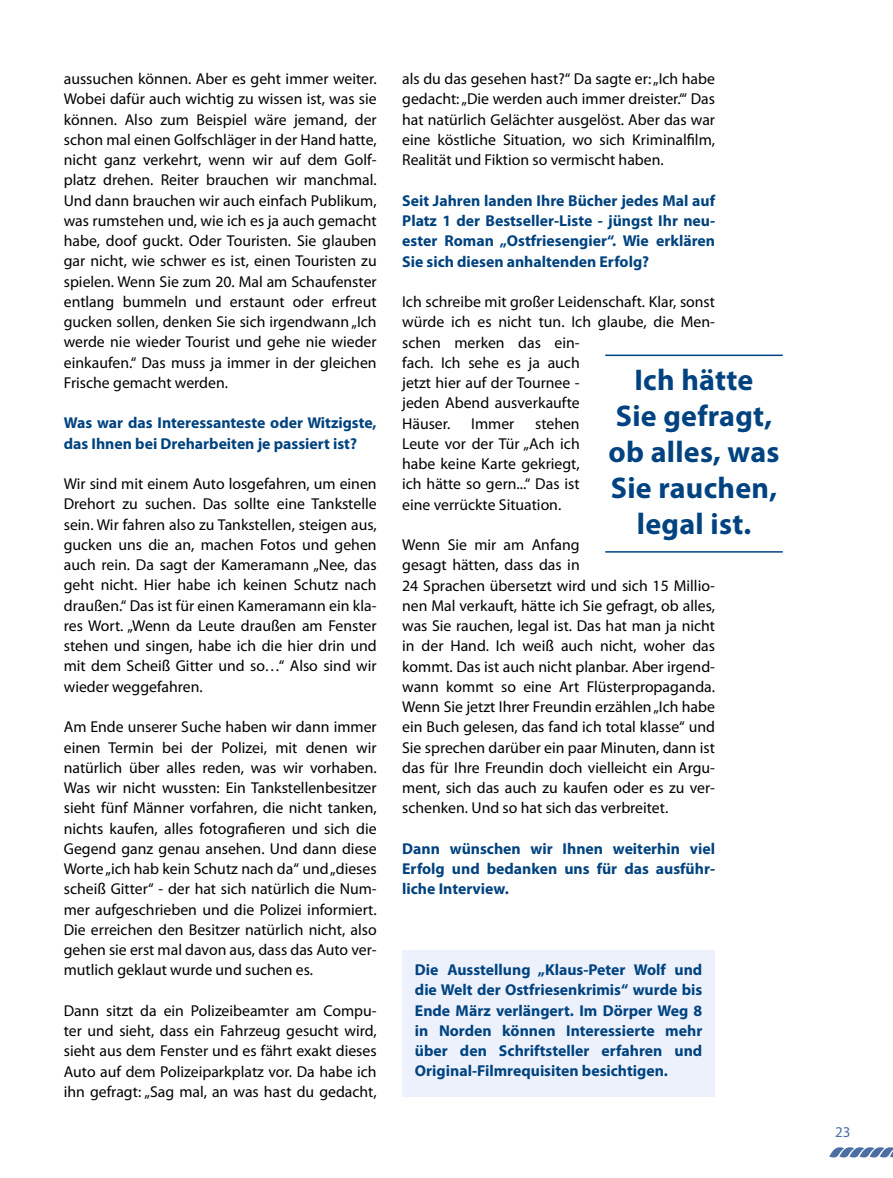
<style>
.page{position:relative;width:893px;height:1178px;background:#fff}
.page>*{position:absolute;margin:0;border:0;box-sizing:border-box;transform-origin:0 0}
.t1{font:700 30px/36px "Myriad Pro";letter-spacing:.01em;color:#004380;text-align:center}
.t2{font:15.75px/20.2px "Myriad Pro";color:#000;text-align:justify}
.t3{font:700 15.75px/20.2px "Myriad Pro";color:#004380;text-align:justify}
.t4{font:15px "Myriad Pro";color:#4c6ea3}
</style>
<div class="page">
<svg style="left:829px;top:1147px;width:64px;height:11px"></svg>
<div style="left:402px;top:950px;width:313px;height:147px;background:#ecf1fb"></div>
<hr style="left:605px;top:355px;width:178px;height:1px;background:#004380">
<hr style="left:605px;top:551px;width:178px;height:2px;background:#004380">
<p class="t2" style="left:64px;top:68px;width:314px">aussuchen können. Aber es geht immer weiter.<br>Wobei dafür auch wichtig zu wissen ist, was sie können. Also zum Beispiel wäre jemand, der schon mal einen Golfschläger in der Hand hatte, nicht ganz verkehrt, wenn wir auf dem Golf&shy;platz drehen. Reiter brauchen wir manchmal.<br>Und dann brauchen wir auch einfach Publikum, was rumstehen und, wie ich es ja auch gemacht habe, doof guckt. Oder Touristen. Sie glauben gar nicht, wie schwer es ist, einen Touristen zu spielen. Wenn Sie zum 20. Mal am Schaufenster entlang bummeln und erstaunt oder erfreut gucken sollen, denken Sie sich irgendwann „Ich werde nie wieder Tourist und gehe nie wieder einkaufen.“ Das muss ja immer in der gleichen Frische gemacht werden.</p>
<p class="t3" style="left:64px;top:412px;width:314px">Was war das Interessanteste oder Witzigste, das Ihnen bei Dreharbeiten je passiert ist?</p>
<p class="t2" style="left:64px;top:473px;width:314px">Wir sind mit einem Auto losgefahren, um einen Drehort zu suchen. Das sollte eine Tankstelle sein. Wir fahren also zu Tankstellen, steigen aus, gucken uns die an, machen Fotos und gehen auch rein. Da sagt der Kameramann „Nee, das geht nicht. Hier habe ich keinen Schutz nach draußen.“ Das ist für einen Kameramann ein kla&shy;res Wort. „Wenn da Leute draußen am Fenster stehen und singen, habe ich die hier drin und mit dem Scheiß Gitter und so…“ Also sind wir wieder weggefahren.</p>
<p class="t2" style="left:64px;top:716px;width:314px">Am Ende unserer Suche haben wir dann immer einen Termin bei der Polizei, mit denen wir natürlich über alles reden, was wir vorhaben.<br>Was wir nicht wussten: Ein Tankstellenbesitzer sieht fünf Männer vorfahren, die nicht tanken, nichts kaufen, alles fotografieren und sich die Gegend ganz genau ansehen. Und dann diese Worte „ich hab kein Schutz nach da“ und „dieses scheiß Gitter“ - der hat sich natürlich die Num&shy;mer aufgeschrieben und die Polizei informiert.<br>Die erreichen den Besitzer natürlich nicht, also gehen sie erst mal davon aus, dass das Auto ver&shy;mutlich geklaut wurde und suchen es.</p>
<p class="t2" style="left:64px;top:1000px;width:314px">Dann sitzt da ein Polizeibeamter am Compu&shy;ter und sieht, dass ein Fahrzeug gesucht wird, sieht aus dem Fenster und es fährt exakt dieses Auto auf dem Polizeiparkplatz vor. Da habe ich ihn gefragt: „Sag mal, an was hast du gedacht,</p>
<p class="t2" style="left:402px;top:69px;width:314px">als du das gesehen hast?“ Da sagte er: „Ich habe gedacht: „Die werden auch immer dreister.‘“ Das hat natürlich Gelächter ausgelöst. Aber das war eine köstliche Situation, wo sich Kriminalfilm, Realität und Fiktion so vermischt haben.</p>
<p class="t3" style="left:402px;top:190px;width:314px">Seit Jahren landen Ihre Bücher jedes Mal auf Platz 1 der Bestseller-Liste - jüngst Ihr neu&shy;ester Roman „Ostfriesengier“. Wie erklären Sie sich diesen anhaltenden Erfolg?</p>
<p class="t2" style="left:402px;top:291px;width:314px;text-align:left">Ich schreibe mit großer Leidenschaft. Klar, sonst würde ich es nicht tun. Ich glaube, die Men&shy;schen merken das ein-<br>fach. Ich sehe es ja auch<br>jetzt hier auf der Tournee -<br>jeden Abend ausverkaufte<br>Häuser.</p>
<h1 class="t1" style="left:608px;top:361px;width:173px">Ich hätte<br>Sie gefragt, ob alles, was<br>Sie rauchen, legal ist.</h1>
<p class="t2" style="left:402px;top:413px;width:179px;text-indent:133px">stehen Leute vor der Tür „Ach ich habe keine Karte gekriegt, ich hätte so gern...“ Das ist eine verrückte Situation.</p>
<p class="t2" style="left:402px;top:534px;width:314px;text-align:left">Wenn Sie mir am Anfang<br>gesagt hätten, dass das in<br>24 Sprachen übersetzt wird und sich 15 Millio&shy;nen Mal verkauft, hätte ich Sie gefragt, ob alles, was Sie rauchen, legal ist. Das hat man ja nicht in der Hand. Ich weiß auch nicht, woher das kommt. Das ist auch nicht planbar. Aber irgend&shy;wann kommt so eine Art Flüsterpropaganda.<br>Wenn Sie jetzt Ihrer Freundin erzählen „Ich habe ein Buch gelesen, das fand ich total klasse“ und Sie sprechen darüber ein paar Minuten, dann ist das für Ihre Freundin doch vielleicht ein Argu&shy;ment, sich das auch zu kaufen oder es zu ver&shy;schenken. Und so hat sich das verbreitet.</p>
<p class="t3" style="left:402px;top:838px;width:314px">Dann wünschen wir Ihnen weiterhin viel Erfolg und bedanken uns für das ausführ&shy;liche Interview.</p>
<p class="t2" style="left:471px;top:413px;width:45px">Immer</p>
<p class="t3" style="left:415px;top:959px;width:289px">Die Ausstellung „Klaus-Peter Wolf und die Welt der Ostfriesenkrimis“ wurde bis Ende März verlängert. Im Dörper Weg 8 in Norden können Interessierte mehr über den Schriftsteller erfahren und Original-Filmrequisiten besichtigen.</p>
<p class="t4" style="left:835px;top:1123px;width:17px">23</p>
</div>
